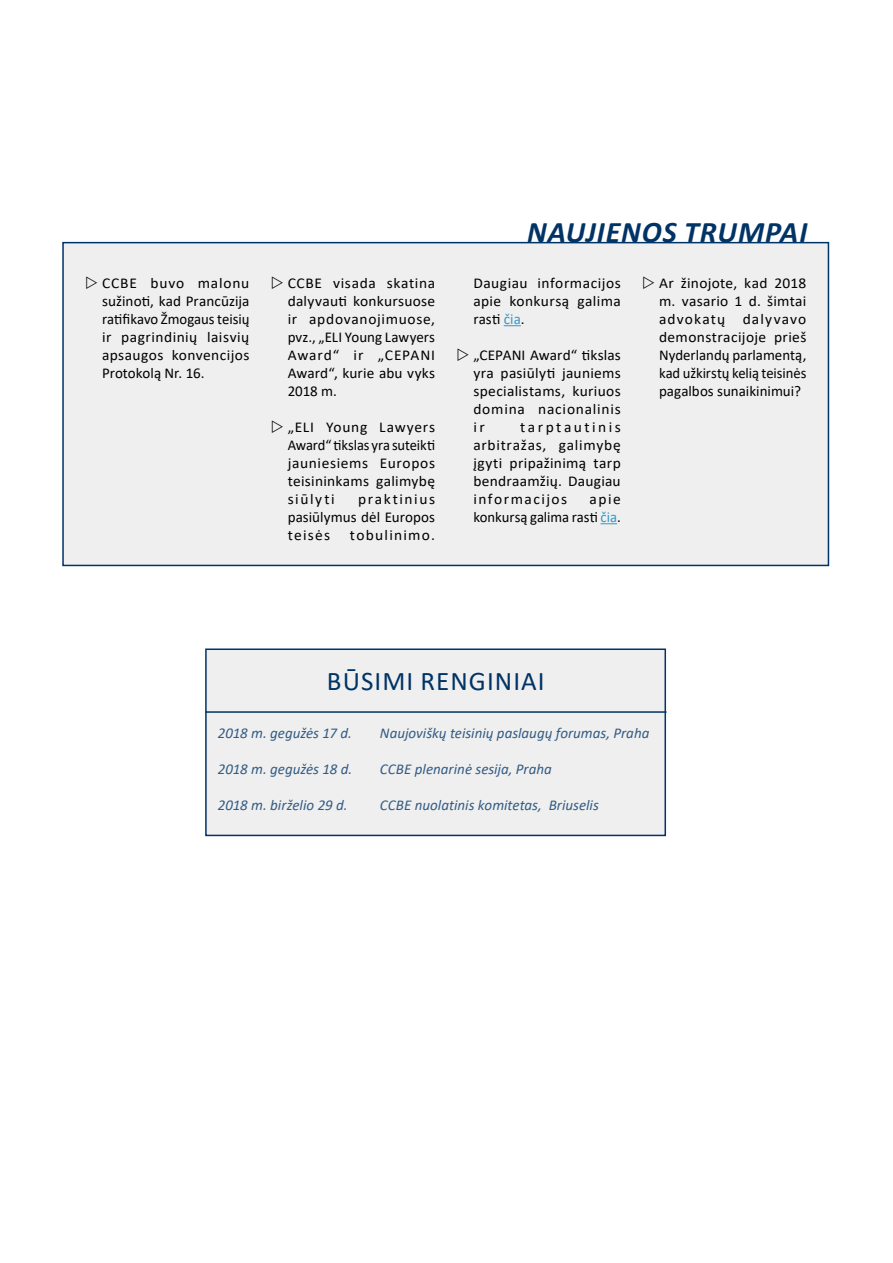
<style>
.page{position:relative;width:893px;height:1263px;background:#fff}
.page>*{position:absolute;margin:0;border:0;box-sizing:border-box;transform-origin:0 0}
.t1{font:italic 700 30px "Calibri";letter-spacing:.03em;color:#036}
.t2{font:27px "Calibri";letter-spacing:.04em;color:#036}
.t3{font:15px/18px "Calibri";letter-spacing:.02em;color:#000;text-align:justify}
.t4{font:italic 15px "Calibri";color:#335c85}
.t5{font:15px/18px "Calibri";letter-spacing:-.005em;color:#000;text-align:right}
.t6{font:15px "Calibri";letter-spacing:.08em;color:#000}
.s1{color:#39c}
</style>
<div class="page">
<div style="left:205px;top:648px;width:461px;height:188px;background:#efefef;border:2px solid #036"></div>
<div style="left:63px;top:243px;width:765px;height:322px;background:#efefef"></div>
<svg style="left:504px;top:325px;width:17px;height:1px"></svg>
<svg style="left:600px;top:523px;width:17px;height:1px"></svg>
<div style="left:62px;top:242px;width:767px;height:324px;border:2px solid #036"></div>
<hr style="left:205px;top:711px;width:461px;height:2px;background:#036">
<p class="t3" style="left:102px;top:274px;width:149px">CCBE buvo malonu sužinoti, kad Prancūzija ratifikavo Žmogaus teisių ir pagrindinių laisvių apsaugos konvencijos Protokolą Nr. 16.</p>
<p class="t3" style="left:288px;top:274px;width:149px">CCBE visada skatina dalyvauti konkursuose ir apdovanojimuose, pvz., „ELI Young Lawyers Award“ ir „CEPANI Award“, kurie abu vyks 2018 m.</p>
<p class="t3" style="left:288px;top:418px;width:149px">„ELI Young Lawyers Award“ tikslas yra suteikti jauniesiems Europos teisininkams galimybę siūlyti</p>
<p class="t3" style="left:288px;top:490px;width:149px;text-indent:70px">praktinius pasiūlymus dėl Europos teisės</p>
<p class="t6" style="left:350px;top:525px;width:87px">tobulinimo.</p>
<h1 class="t1" style="left:527px;top:211px;width:282px">NAUJIENOS TRUMPAI</h1>
<p class="t3" style="left:473px;top:274px;width:149px">Daugiau informacijos apie konkursą galima rasti <span class="s1">čia</span>.</p>
<p class="t3" style="left:473px;top:346px;width:149px">„CEPANI Award“ tikslas yra pasiūlyti jauniems specialistams, kuriuos domina nacionalinis ir</p>
<p class="t3" style="left:473px;top:418px;width:149px;text-indent:47px">tarptautinis arbitražas, galimybę įgyti pripažinimą tarp bendraamžių. Daugiau informacijos</p>
<p class="t5" style="left:473px;top:490px;width:149px">apie<br>konkursą galima rasti <span class="s1">čia</span>.</p>
<p class="t3" style="left:659px;top:274px;width:149px">Ar žinojote, kad 2018 m. vasario 1 d. šimtai advokatų dalyvavo demonstracijoje prieš Nyderlandų parlamentą, kad užkirstų kelią teisinės pagalbos sunaikinimui?</p>
<h2 class="t2" style="left:327px;top:662px;width:219px">BŪSIMI RENGINIAI</h2>
<p class="t4" style="left:218px;top:723px;width:135px">2018 m. gegužės 17 d.</p>
<p class="t4" style="left:380px;top:723px;width:271px">Naujoviškų teisinių paslaugų forumas, Praha</p>
<p class="t4" style="left:218px;top:759px;width:136px">2018 m. gegužės 18 d.</p>
<p class="t4" style="left:380px;top:759px;width:173px">CCBE plenarinė sesija, Praha</p>
<p class="t4" style="left:218px;top:795px;width:131px">2018 m. birželio 29 d.</p>
<p class="t4" style="left:380px;top:795px;width:220px">CCBE nuolatinis komitetas, Briuselis</p>
</div>
